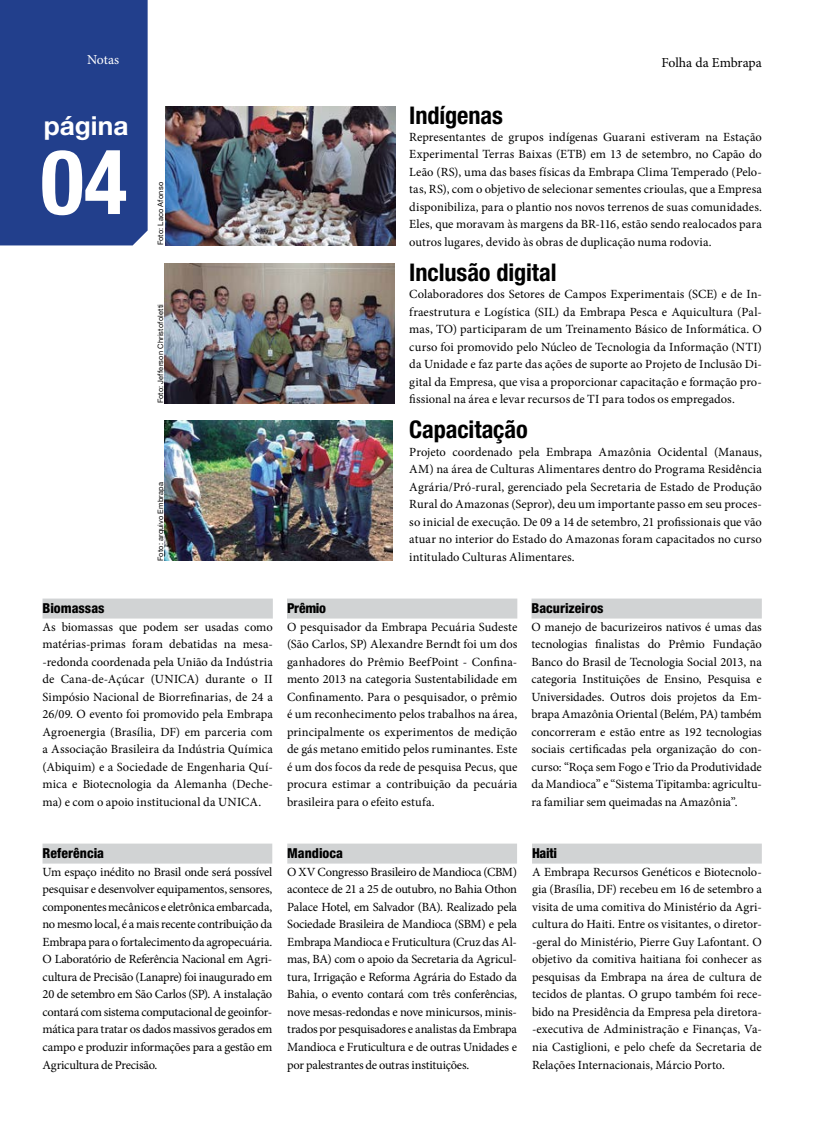
<style>
.page{position:relative;width:815px;height:1134px;background:#fff}
.page>*{position:absolute;margin:0;border:0;box-sizing:border-box;transform-origin:0 0}
.t1{font:700 condensed 90px "Helvetica Neue LT Std";color:#fff}
.t2{font:700 26.25px "Helvetica Neue LT Std";color:#fff}
.t3{font:700 condensed 24.38px "Helvetica Neue LT Std";letter-spacing:-.005em;color:#000}
.t4{font:800 condensed 13.75px "Helvetica Neue LT Std";color:#000}
.t5{font:13.75px "Minion Pro";letter-spacing:-.005em;color:#000}
.t6{font:13.75px "Minion Pro";letter-spacing:-.005em;color:#fff}
.t7{font:12.5px/17.5px "Minion Pro";color:#000;text-align:justify}
.t8{font:7.5px "Helvetica Neue LT Std";letter-spacing:.02em;color:#000}
</style>
<div class="page">
<div style="left:0;top:0;width:148px;height:245px;background:#223f8c"></div>
<img style="left:165px;top:106px;width:230px;height:140px">
<img style="left:165px;top:263px;width:230px;height:140px">
<img style="left:165px;top:420px;width:228px;height:141px">
<div style="left:43px;top:598px;width:230px;height:20px;background:#d1d3d4"></div>
<div style="left:287px;top:598px;width:230px;height:20px;background:#d1d3d4"></div>
<div style="left:531px;top:598px;width:231px;height:20px;background:#d1d3d4"></div>
<div style="left:43px;top:843px;width:229px;height:20px;background:#d1d3d4"></div>
<div style="left:287px;top:843px;width:230px;height:20px;background:#d1d3d4"></div>
<div style="left:532px;top:843px;width:230px;height:20px;background:#d1d3d4"></div>
<p class="t6" style="left:87px;top:50px;width:34px">Notas</p>
<h2 class="t2" style="left:44px;top:109px;width:86px">página</h2>
<h1 class="t1" style="left:41px;top:128px;width:88px">04</h1>
<p class="t8" style="left:156px;top:245px;width:65px;rotate:-90deg">Foto: Laco Afonso</p>
<p class="t8" style="left:156px;top:403px;width:101px;rotate:-90deg">Foto: Jefferson Christofoletti</p>
<p class="t8" style="left:156px;top:561px;width:80px;rotate:-90deg">Foto: arquivo Embrapa</p>
<p class="t5" style="left:661px;top:53px;width:102px">Folha da Embrapa</p>
<h3 class="t3" style="left:409px;top:100px;width:95px">Indígenas</h3>
<p class="t7" style="left:409px;top:128px;width:354px">Representantes de grupos indígenas Guarani estiveram na Estação Experimental Terras Baixas (ETB) em 13 de setembro, no Capão do Leão (RS), uma das bases físicas da Embrapa Clima Temperado (Pelo&shy;tas, RS), com o objetivo de selecionar sementes crioulas, que a Empresa disponibiliza, para o plantio nos novos terrenos de suas comunidades.<br>Eles, que moravam às margens da BR-116, estão sendo realocados para outros lugares, devido às obras de duplicação numa rodovia.</p>
<h3 class="t3" style="left:409px;top:257px;width:149px">Inclusão digital</h3>
<p class="t7" style="left:409px;top:286px;width:354px">Colaboradores dos Setores de Campos Experimentais (SCE) e de In&shy;fraestrutura e Logística (SIL) da Embrapa Pesca e Aquicultura (Pal&shy;mas, TO) participaram de um Treinamento Básico de Informática. O curso foi promovido pelo Núcleo de Tecnologia da Informação (NTI) da Unidade e faz parte das ações de suporte ao Projeto de Inclusão Di&shy;gital da Empresa, que visa a proporcionar capacitação e formação pro&shy;fissional na área e levar recursos de TI para todos os empregados.</p>
<h3 class="t3" style="left:409px;top:415px;width:120px">Capacitação</h3>
<p class="t7" style="left:409px;top:443px;width:354px">Projeto coordenado pela Embrapa Amazônia Ocidental (Manaus, AM) na área de Culturas Alimentares dentro do Programa Residência Agrária/Pró-rural, gerenciado pela Secretaria de Estado de Produção Rural do Amazonas (Sepror), deu um importante passo em seu proces&shy;so inicial de execução. De 09 a 14 de setembro, 21 profissionais que vão atuar no interior do Estado do Amazonas foram capacitados no curso intitulado Culturas Alimentares.</p>
<p class="t4" style="left:43px;top:600px;width:64px">Biomassas</p>
<p class="t7" style="left:43px;top:618px;width:232px">As biomassas que podem ser usadas como matérias-primas foram debatidas na mesa--redonda coordenada pela União da Indústria de Cana-de-Açúcar (UNICA) durante o II Simpósio Nacional de Biorrefinarias, de 24 a 26/09. O evento foi promovido pela Embrapa Agroenergia (Brasília, DF) em parceria com a Associação Brasileira da Indústria Química (Abiquim) e a Sociedade de Engenharia Quí&shy;mica e Biotecnologia da Alemanha (Deche&shy;ma) e com o apoio institucional da UNICA.</p>
<p class="t4" style="left:287px;top:600px;width:41px">Prêmio</p>
<p class="t7" style="left:287px;top:618px;width:232px">O pesquisador da Embrapa Pecuária Sudeste (São Carlos, SP) Alexandre Berndt foi um dos ganhadores do Prêmio BeefPoint - Confina&shy;mento 2013 na categoria Sustentabilidade em Confinamento. Para o pesquisador, o prêmio é um reconhecimento pelos trabalhos na área, principalmente os experimentos de medição de gás metano emitido pelos ruminantes. Este é um dos focos da rede de pesquisa Pecus, que procura estimar a contribuição da pecuária brasileira para o efeito estufa.</p>
<p class="t4" style="left:531px;top:600px;width:74px">Bacurizeiros</p>
<p class="t7" style="left:531px;top:618px;width:232px">O manejo de bacurizeiros nativos é umas das tecnologias finalistas do Prêmio Fundação Banco do Brasil de Tecnologia Social 2013, na categoria Instituições de Ensino, Pesquisa e Universidades. Outros dois projetos da Em&shy;brapa Amazônia Oriental (Belém, PA) também concorreram e estão entre as 192 tecnologias sociais certificadas pela organização do con&shy;curso: “Roça sem Fogo e Trio da Produtividade da Mandioca” e “Sistema Tipitamba: agricultu&shy;ra familiar sem queimadas na Amazônia”.</p>
<p class="t4" style="left:43px;top:845px;width:63px">Referência</p>
<p class="t7" style="left:43px;top:863px;width:231px">Um espaço inédito no Brasil onde será possível pesquisar e desenvolver equipamentos, sensores, componentes mecânicos e eletrônica embarcada, no mesmo local, é a mais recente contribuição da Embrapa para o fortalecimento da agropecuária.<br>O Laboratório de Referência Nacional em Agri&shy;cultura de Precisão (Lanapre) foi inaugurado em 20 de setembro em São Carlos (SP). A instalação contará com sistema computacional de geoinfor&shy;mática para tratar os dados massivos gerados em campo e produzir informações para a gestão em Agricultura de Precisão.</p>
<p class="t4" style="left:287px;top:845px;width:57px">Mandioca</p>
<p class="t7" style="left:287px;top:863px;width:231px">O XV Congresso Brasileiro de Mandioca (CBM) acontece de 21 a 25 de outubro, no Bahia Othon Palace Hotel, em Salvador (BA). Realizado pela Sociedade Brasileira de Mandioca (SBM) e pela Embrapa Mandioca e Fruticultura (Cruz das Al&shy;mas, BA) com o apoio da Secretaria da Agricul&shy;tura, Irrigação e Reforma Agrária do Estado da Bahia, o evento contará com três conferências, nove mesas-redondas e nove minicursos, minis&shy;trados por pesquisadores e analistas da Embrapa Mandioca e Fruticultura e de outras Unidades e por palestrantes de outras instituições.</p>
<p class="t4" style="left:532px;top:845px;width:26px">Haiti</p>
<p class="t7" style="left:532px;top:863px;width:231px">A Embrapa Recursos Genéticos e Biotecnolo&shy;gia (Brasília, DF) recebeu em 16 de setembro a visita de uma comitiva do Ministério da Agri&shy;cultura do Haiti. Entre os visitantes, o diretor--geral do Ministério, Pierre Guy Lafontant. O objetivo da comitiva haitiana foi conhecer as pesquisas da Embrapa na área de cultura de tecidos de plantas. O grupo também foi rece&shy;bido na Presidência da Empresa pela diretora--executiva de Administração e Finanças, Va&shy;nia Castiglioni, e pelo chefe da Secretaria de Relações Internacionais, Márcio Porto.</p>
</div>
